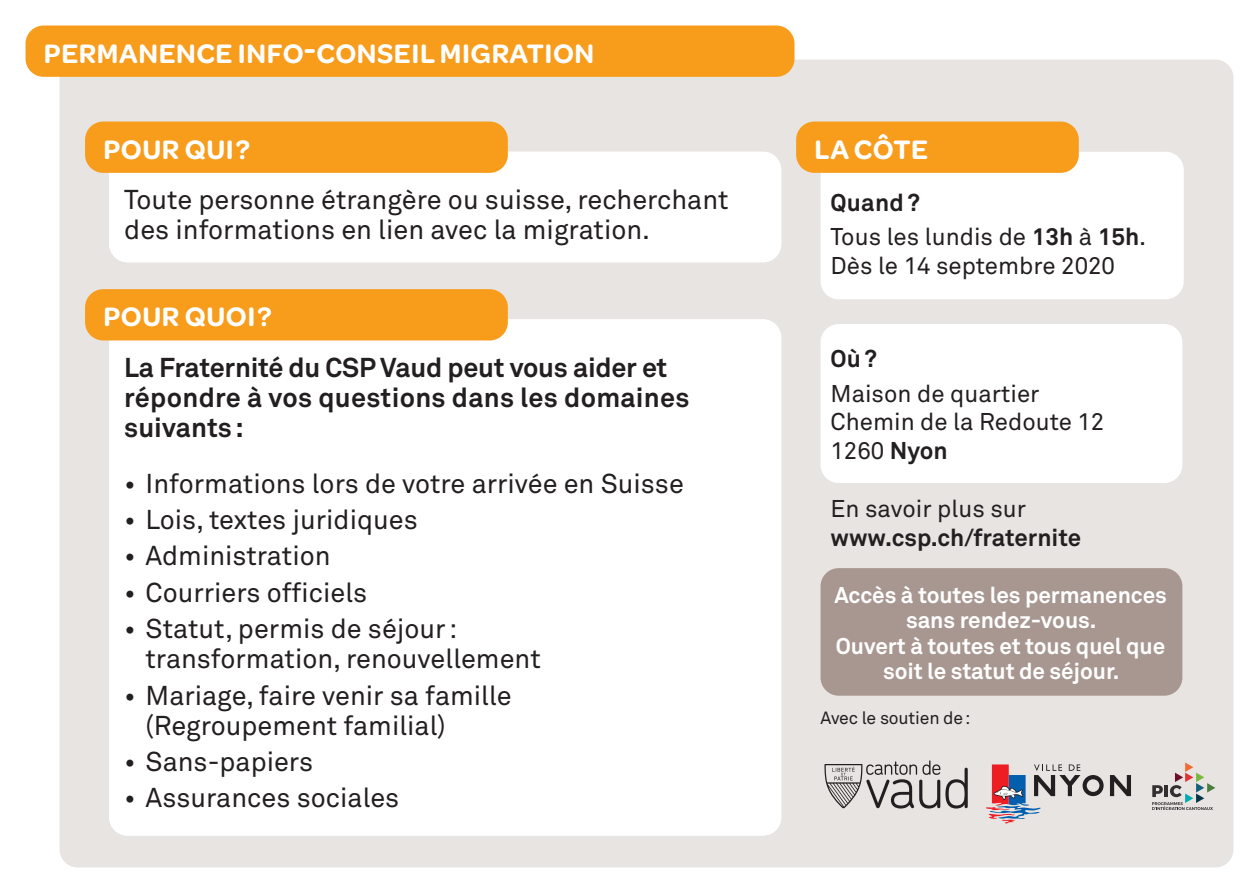
<style>
.page{position:relative;width:1259px;height:893px;background:#fff}
.page>*{position:absolute;margin:0;border:0;box-sizing:border-box;transform-origin:0 0}
.t1{font:600 28.5px "Omnes";letter-spacing:.02em;color:#fff}
.t2{font:27px/30px "Akkurat";color:#231f20}
.t3{font:700 27px/30px "Akkurat";color:#231f20}
.t4{font:24px "Akkurat";color:#231f20}
.t5{font:700 24px "Akkurat";color:#231f20}
.t6{font:700 22.5px/25.5px "Akkurat";letter-spacing:-.005em;color:#fff;text-align:center}
.titres_petits{font:17.4px "Akkurat";letter-spacing:-.01em;color:#231f20}
.s1{font-weight:700}
</style>
<div class="page">
<div style="left:60px;top:60px;width:1173px;height:807px;background:#e7e4e2;border-radius:18px"></div>
<div style="left:820px;top:152px;width:363px;height:147px;background:#fff;border-radius:18px"></div>
<div style="left:820px;top:324px;width:362px;height:159px;background:#fff;border-radius:18px"></div>
<div style="left:26px;top:26px;width:768px;height:51px;background:#f89c1c;border-radius:18px"></div>
<div style="left:109px;top:152px;width:672px;height:110px;background:#fff;border-radius:18px"></div>
<div style="left:85px;top:122px;width:423px;height:51px;background:#f89c1c;border-radius:18px"></div>
<div style="left:109px;top:319px;width:672px;height:517px;background:#fff;border-radius:18px"></div>
<div style="left:85px;top:289px;width:423px;height:51px;background:#f89c1c;border-radius:18px"></div>
<div style="left:796px;top:122px;width:282px;height:51px;background:#f89c1c;border-radius:18px"></div>
<div style="left:820px;top:568px;width:362px;height:128px;background:#a89791;border-radius:18px"></div>
<svg style="left:824px;top:760px;width:143px;height:48px"></svg>
<svg style="left:1152px;top:762px;width:63px;height:48px"></svg>
<svg style="left:1110px;top:775px;width:21px;height:21px"></svg>
<svg style="left:986px;top:764px;width:117px;height:60px"></svg>
<p class="t1" style="left:44px;top:33px;width:552px">PERMANENCE INFO-CONSEIL MIGRATION</p>
<p class="t1" style="left:103px;top:129px;width:148px">POUR QUI ?</p>
<p class="t2" style="left:124px;top:184px;width:606px">Toute personne étrangère ou suisse, recherchant des informations en lien avec la migration.</p>
<p class="t1" style="left:103px;top:297px;width:170px">POUR QUOI ?</p>
<p class="t3" style="left:124px;top:353px;width:567px">La Fraternité du CSP Vaud peut vous aider et répondre à vos questions dans les domaines suivants:</p>
<p class="t2" style="left:124px;top:468px;width:561px">• Informations lors de votre arrivée en Suisse</p>
<p class="t2" style="left:124px;top:504px;width:295px">• Lois, textes juridiques</p>
<p class="t2" style="left:124px;top:541px;width:208px">• Administration</p>
<p class="t2" style="left:124px;top:577px;width:244px">• Courriers officiels</p>
<p class="t2" style="left:146px;top:613px;width:397px;text-indent:-21px">• Statut, permis de séjour: transformation, renouvellement</p>
<p class="t2" style="left:146px;top:680px;width:367px;text-indent:-21px">• Mariage, faire venir sa famille (Regroupement familial)</p>
<p class="t2" style="left:124px;top:746px;width:190px">• Sans-papiers</p>
<p class="t2" style="left:124px;top:782px;width:276px">• Assurances sociales</p>
<p class="t1" style="left:814px;top:129px;width:115px">LA CÔTE</p>
<p class="t5" style="left:830px;top:187px;width:91px">Quand?</p>
<p class="t4" style="left:830px;top:222px;width:317px">Tous les lundis de <span class="s1">13h</span> à <span class="s1">15h</span>.</p>
<p class="t4" style="left:830px;top:251px;width:286px">Dès le 14 septembre 2020</p>
<p class="t5" style="left:830px;top:343px;width:48px">Où?</p>
<p class="t4" style="left:830px;top:378px;width:210px">Maison de quartier</p>
<p class="t4" style="left:830px;top:407px;width:275px">Chemin de la Redoute 12</p>
<p class="t4" style="left:830px;top:436px;width:119px">1260 <span class="s1">Nyon</span></p>
<p class="t4" style="left:830px;top:493px;width:197px">En savoir plus sur</p>
<p class="t5" style="left:830px;top:522px;width:252px">www.csp.ch/fraternite</p>
<p class="t6" style="left:834px;top:582px;width:334px">Accès à toutes les permanences sans rendez-vous.</p>
<p class="t6" style="left:836px;top:633px;width:331px">Ouvert à toutes et tous quel que soit le statut de séjour.</p>
<p class="titres_petits" style="left:820px;top:707px;width:151px">Avec le soutien de:</p>
</div>
